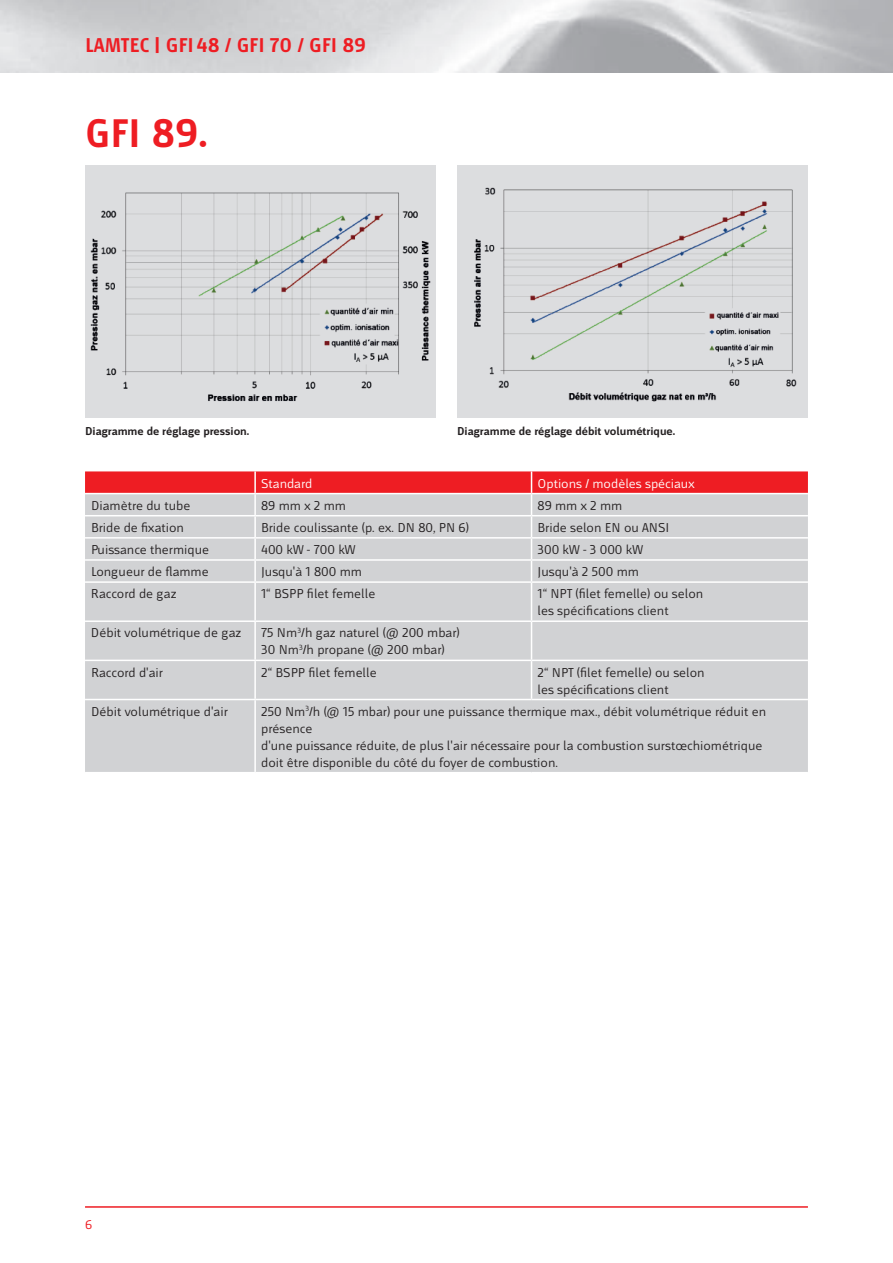
<style>
.page{position:relative;width:893px;height:1263px;background:#fff}
.page>*{position:absolute;margin:0;border:0;box-sizing:border-box;transform-origin:0 0}
.t1{font:700 42px "Mr Jones";color:#ee1d23}
.t2{font:700 21px "Mr Jones";color:#ee1d23}
.t3{font:13.5px/17px "Mr Jones";color:#231f20}
.t4{font:13.5px "Mr Jones";color:#fff}
.t5{font:13.5px "Mr Jones";color:#ee1d23}
.t6{font:700 12px "Mr Jones";color:#231f20}
</style>
<div class="page">
<hr style="left:85px;top:1206px;width:723px;height:2px;background:#ee1d23">
<div style="left:457px;top:165px;width:351px;height:252px;background:#dcdddf"></div>
<img style="left:474px;top:187px;width:323px;height:215px">
<div style="left:85px;top:165px;width:351px;height:252px;background:#dcdddf"></div>
<img style="left:90px;top:192px;width:341px;height:209px">
<div style="left:85px;top:583px;width:723px;height:189px;background:#d1d2d4"></div>
<svg style="left:85px;top:471px;width:723px;height:110px;background:#d7adb0"></svg>
<hr style="left:254px;top:583px;width:2px;height:37px;background:#fff">
<hr style="left:531px;top:583px;width:1px;height:37px;background:#fff">
<hr style="left:254px;top:622px;width:2px;height:38px;background:#fff">
<hr style="left:531px;top:622px;width:1px;height:38px;background:#fff">
<hr style="left:254px;top:661px;width:2px;height:38px;background:#fff">
<hr style="left:531px;top:661px;width:1px;height:38px;background:#fff">
<hr style="left:254px;top:700px;width:2px;height:72px;background:#fff">
<hr style="left:85px;top:493px;width:170px;height:1px;background:#fff">
<hr style="left:255px;top:493px;width:276px;height:1px;background:#fff">
<hr style="left:531px;top:493px;width:277px;height:1px;background:#fff">
<hr style="left:85px;top:515px;width:170px;height:1px;background:#fff">
<hr style="left:255px;top:515px;width:276px;height:1px;background:#fff">
<hr style="left:531px;top:515px;width:277px;height:1px;background:#fff">
<hr style="left:85px;top:537px;width:170px;height:2px;background:#fff">
<hr style="left:255px;top:537px;width:276px;height:2px;background:#fff">
<hr style="left:531px;top:537px;width:277px;height:2px;background:#fff">
<hr style="left:85px;top:559px;width:170px;height:2px;background:#fff">
<hr style="left:255px;top:559px;width:276px;height:2px;background:#fff">
<hr style="left:531px;top:559px;width:277px;height:2px;background:#fff">
<hr style="left:85px;top:620px;width:170px;height:2px;background:#fff">
<hr style="left:255px;top:620px;width:276px;height:2px;background:#fff">
<hr style="left:531px;top:620px;width:277px;height:2px;background:#fff">
<hr style="left:85px;top:660px;width:170px;height:1px;background:#fff">
<hr style="left:255px;top:660px;width:276px;height:1px;background:#fff">
<hr style="left:531px;top:660px;width:277px;height:1px;background:#fff">
<hr style="left:85px;top:699px;width:170px;height:1px;background:#fff">
<hr style="left:255px;top:699px;width:276px;height:1px;background:#fff">
<hr style="left:531px;top:699px;width:277px;height:1px;background:#fff">
<h2 class="t2" style="left:85px;top:33px;width:283px">LAMTEC | GFI 48 / GFI 70 / GFI 89</h2>
<h1 class="t1" style="left:85px;top:111px;width:124px">GFI 89.</h1>
<p class="t6" style="left:85px;top:425px;width:166px">Diagramme de réglage pression.</p>
<p class="t6" style="left:457px;top:425px;width:220px">Diagramme de réglage débit volumétrique.</p>
<p class="t4" style="left:261px;top:476px;width:53px">Standard</p>
<p class="t4" style="left:537px;top:476px;width:158px">Options / modèles spéciaux</p>
<p class="t3" style="left:91px;top:497px;width:101px">Diamètre du tube</p>
<p class="t3" style="left:261px;top:497px;width:86px">89 mm x 2 mm</p>
<p class="t3" style="left:537px;top:497px;width:86px">89 mm x 2 mm</p>
<p class="t3" style="left:91px;top:519px;width:95px">Bride de fixation</p>
<p class="t3" style="left:261px;top:519px;width:209px">Bride coulissante (p. ex. DN 80, PN 6)</p>
<p class="t3" style="left:537px;top:519px;width:133px">Bride selon EN ou ANSI</p>
<p class="t3" style="left:91px;top:541px;width:120px">Puissance thermique</p>
<p class="t3" style="left:261px;top:541px;width:96px">400 kW - 700 kW</p>
<p class="t3" style="left:537px;top:541px;width:107px">300 kW - 3 000 kW</p>
<p class="t3" style="left:91px;top:563px;width:119px">Longueur de flamme</p>
<p class="t3" style="left:261px;top:563px;width:102px">Jusqu'à 1 800 mm</p>
<p class="t3" style="left:537px;top:563px;width:103px">Jusqu'à 2 500 mm</p>
<p class="t3" style="left:91px;top:585px;width:87px">Raccord de gaz</p>
<p class="t3" style="left:261px;top:585px;width:116px">1“ BSPP filet femelle</p>
<p class="t3" style="left:537px;top:585px;width:167px">1“ NPT (filet femelle) ou selon les spécifications client</p>
<p class="t3" style="left:91px;top:624px;width:152px">Débit volumétrique de gaz</p>
<p class="t3" style="left:261px;top:624px;width:200px">75 Nm<sup>3</sup>/h gaz naturel (@ 200 mbar)<br>30 Nm<sup>3</sup>/h propane (@ 200 mbar)</p>
<p class="t3" style="left:91px;top:664px;width:73px">Raccord d'air</p>
<p class="t3" style="left:261px;top:664px;width:117px">2“ BSPP filet femelle</p>
<p class="t3" style="left:537px;top:664px;width:169px">2“ NPT (filet femelle) ou selon les spécifications client</p>
<p class="t3" style="left:91px;top:703px;width:138px">Débit volumétrique d'air</p>
<p class="t3" style="left:261px;top:703px;width:507px">250 Nm<sup>3</sup>/h (@ 15 mbar) pour une puissance thermique max., débit volumétrique réduit en présence<br>d'une puissance réduite, de plus l'air nécessaire pour la combustion surstœchiométrique doit être disponible du côté du foyer de combustion.</p>
<p class="t5" style="left:85px;top:1217px;width:9px">6</p>
</div>
